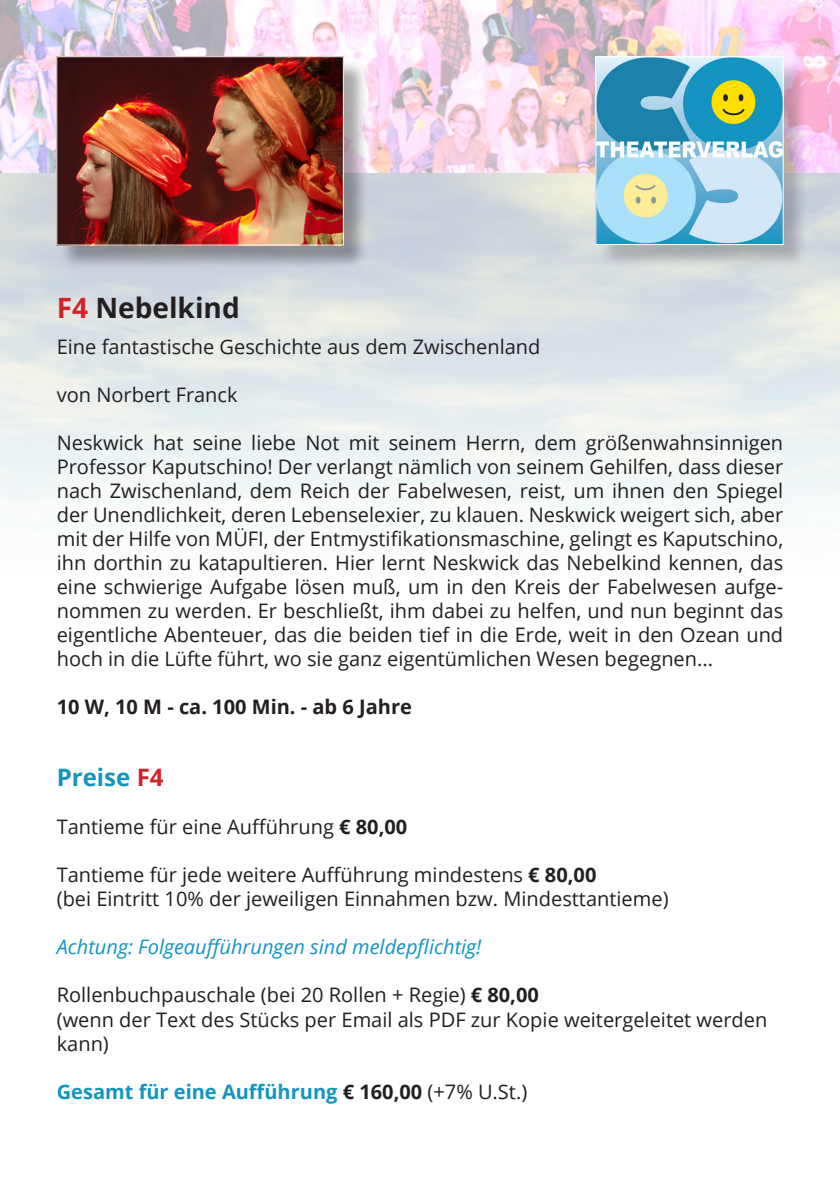
<style>
.page{position:relative;width:840px;height:1191px;background:#fff}
.page>*{position:absolute;margin:0;border:0;box-sizing:border-box;transform-origin:0 0}
.t1{font:700 28px "Open Sans";color:#231f20}
.t2{font:700 24px "Open Sans";color:#1494c1}
.t3{font:20px/24px "Open Sans";color:#231f20}
.t4{font:italic 20px "Open Sans";color:#1494c1}
.t5{font:700 20px "Open Sans";color:#1494c1}
.t6{font:700 20px "Open Sans";color:#231f20}
.s1{color:#d1232a}
.s2{font-weight:700}
.s3{color:#231f20}
.s4{font-weight:400;color:#231f20}
</style>
<div class="page">
<img style="left:0;top:0;width:839px;height:525px">
<div style="left:597px;top:59px;width:211px;height:211px;background:#231f20;opacity:.25"></div>
<img style="left:597px;top:58px;width:184px;height:185px">
<div style="left:595px;top:56px;width:188px;height:189px;border:1px solid #fff"></div>
<div style="left:59px;top:59px;width:310px;height:212px;background:#231f20;opacity:.4"></div>
<img style="left:58px;top:58px;width:283px;height:185px">
<div style="left:56px;top:56px;width:287px;height:189px;border:1px solid #fff"></div>
<h1 class="t1" style="left:57px;top:288px;width:184px"><span class="s1">F4</span> Nebelkind</h1>
<p class="t3" style="left:57px;top:334px;width:485px">Eine fantastische Geschichte aus dem Zwischenland</p>
<p class="t3" style="left:57px;top:382px;width:182px">von Norbert Franck</p>
<p class="t3" style="left:57px;top:430px;width:727px;text-align:justify">Neskwick hat seine liebe Not mit seinem Herrn, dem größenwahnsinnigen Professor Kaputschino! Der verlangt nämlich von seinem Gehilfen, dass dieser nach Zwischenland, dem Reich der Fabelwesen, reist, um ihnen den Spiegel der Unendlichkeit, deren Lebenselexier, zu klauen. Neskwick weigert sich, aber mit der Hilfe von MÜFI, der Entmystifikationsmaschine, gelingt es Kaputschino, ihn dorthin zu katapultieren. Hier lernt Neskwick das Nebelkind kennen, das eine schwierige Aufgabe lösen muß, um in den Kreis der Fabelwesen aufge&shy;nommen zu werden. Er beschließt, ihm dabei zu helfen, und nun beginnt das eigentliche Abenteuer, das die beiden tief in die Erde, weit in den Ozean und hoch in die Lüfte führt, wo sie ganz eigentümlichen Wesen begegnen...</p>
<p class="t6" style="left:57px;top:693px;width:356px">10 W, 10 M - ca. 100 Min. - ab 6 Jahre</p>
<p class="t2" style="left:57px;top:760px;width:108px">Preise <span class="s1">F4</span></p>
<p class="t3" style="left:57px;top:814px;width:352px">Tantieme für eine Aufführung <span class="s2">€ 80,00</span></p>
<p class="t3" style="left:57px;top:862px;width:613px">Tantieme für jede weitere Aufführung mindestens <span class="s2">€ 80,00<br></span>(bei Eintritt 10% der jeweiligen Einnahmen bzw. Mindesttantieme)</p>
<p class="t4" style="left:57px;top:933px;width:426px">Achtung: Folgeaufführungen sind meldepflichtig!</p>
<p class="t3" style="left:57px;top:982px;width:711px">Rollenbuchpauschale (bei 20 Rollen + Regie) <span class="s2">€ 80,00<br></span>(wenn der Text des Stücks per Email als PDF zur Kopie weitergeleitet werden kann)</p>
<p class="t5" style="left:57px;top:1077px;width:471px">Gesamt für eine Aufführung <span class="s3">€ 160,00</span> <span class="s4">(+7% U.St.)</span></p>
</div>
